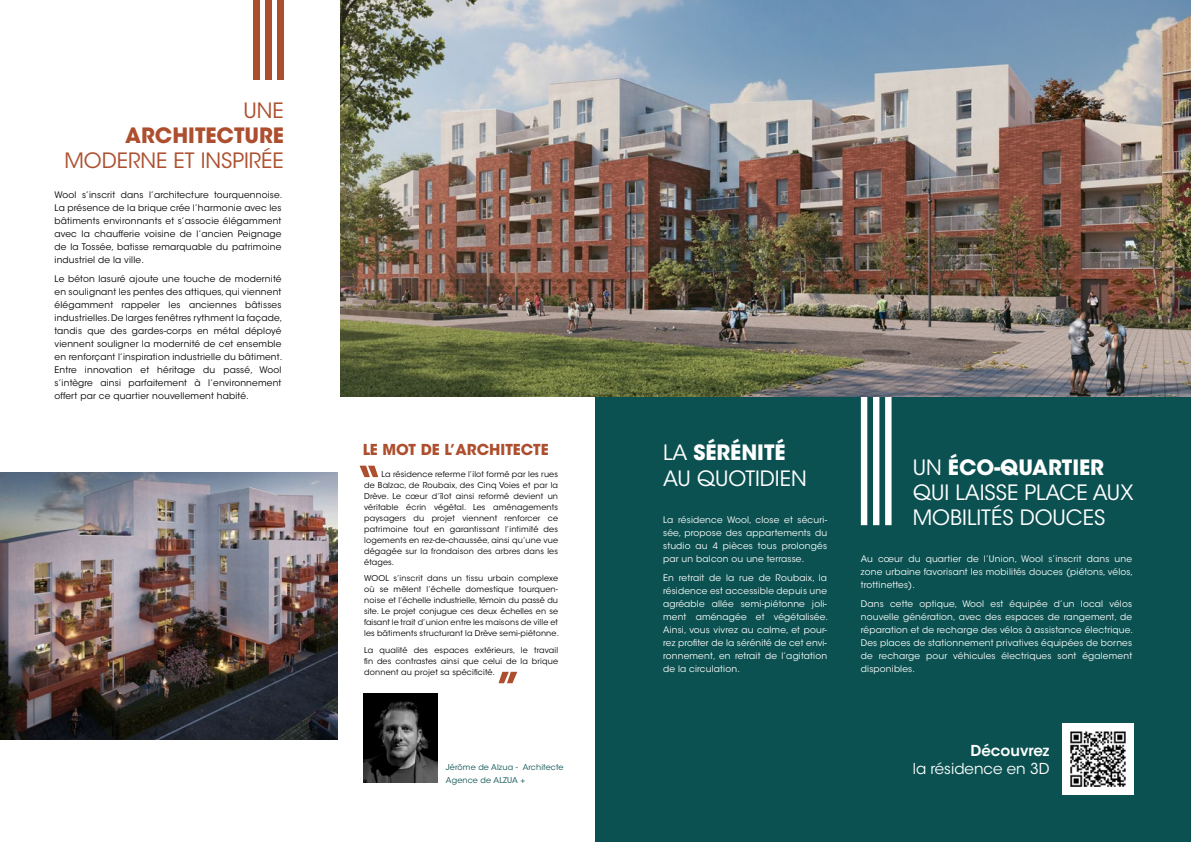
<style>
.page{position:relative;width:1191px;height:842px;background:#fff}
.page>*{position:absolute;margin:0;border:0;box-sizing:border-box;transform-origin:0 0}
.t1{font:21px/25.2px "ITC Avant Garde Std";color:#fff}
.t2{font:21px "ITC Avant Garde Std";color:#ad4f2e}
.t3{font:700 21px "ITC Avant Garde Std";color:#ad4f2e}
.t4{font:700 15px "ITC Avant Garde Std";color:#ad4f2e}
.t5{font:15px "ITC Avant Garde Std";color:#fff}
.t6{font:600 15px "ITC Avant Garde Std";color:#fff}
.t7{font:9px/13px "ITC Avant Garde Std";letter-spacing:.02em;color:#fff;text-align:justify}
.t8{font:9px/13px "ITC Avant Garde Std";letter-spacing:.02em;color:#000;text-align:justify}
.t9{font:8px/11px "ITC Avant Garde Std";letter-spacing:.02em;color:#000;text-align:justify}
.t10{font:8px/12.7px "ITC Avant Garde Std";letter-spacing:.02em;color:#0c5151}
.s1{font-weight:700}
</style>
<div class="page">
<div style="left:595px;top:0;width:596px;height:842px;background:#0c5151"></div>
<img style="left:1062px;top:724px;width:71px;height:71px">
<svg style="left:861px;top:397px;width:6px;height:128px"></svg>
<svg style="left:885px;top:397px;width:6px;height:128px"></svg>
<svg style="left:873px;top:397px;width:6px;height:128px"></svg>
<img style="left:0;top:472px;width:337px;height:268px">
<div style="left:253px;top:0;width:7px;height:79px;background:#ad4f2e"></div>
<div style="left:277px;top:0;width:7px;height:79px;background:#ad4f2e"></div>
<div style="left:265px;top:0;width:7px;height:79px;background:#ad4f2e"></div>
<svg style="left:359px;top:466px;width:19px;height:11px"></svg>
<svg style="left:498px;top:672px;width:19px;height:11px"></svg>
<img style="left:363px;top:694px;width:75px;height:89px">
<img style="left:340px;top:0;width:851px;height:397px">
<h1 class="t2" style="left:244px;top:98px;width:42px">UNE</h1>
<h1 class="t3" style="left:125px;top:122px;width:160px">ARCHITECTURE</h1>
<h1 class="t2" style="left:64px;top:148px;width:221px">MODERNE ET INSPIRÉE</h1>
<p class="t8" style="left:55px;top:188px;width:229px">Wool s’inscrit dans l’architecture tourquennoise.<br>La présence de la brique crée l’harmonie avec les bâtiments environnants et s’associe élégamment avec la chaufferie voisine de l’ancien Peignage de la Tossée, batisse remarquable du patrimoine industriel de la ville.</p>
<p class="t8" style="left:55px;top:272px;width:229px">Le béton lasuré ajoute une touche de modernité en soulignant les pentes des attiques, qui viennent élégamment rappeler les anciennes bâtisses industrielles. De larges fenêtres rythment la façade, tandis que des gardes-corps en métal déployé viennent souligner la modernité de cet ensemble en renforçant l’inspiration industrielle du bâtiment.<br>Entre innovation et héritage du passé, Wool s’intègre ainsi parfaitement à l’environnement offert par ce quartier nouvellement habité.</p>
<h2 class="t4" style="left:363px;top:439px;width:187px">LE MOT DE L’ARCHITECTE</h2>
<p class="t9" style="left:364px;top:468px;width:195px;text-indent:17px">La résidence referme l’ilot formé par les rues de Balzac, de Roubaix, des Cinq Voies et par la Drève. Le cœur d’îlot ainsi reformé devient un véritable écrin végétal. Les aménagements paysagers du projet viennent renforcer ce patrimoine tout en garantissant l’intimité des logements en rez-de-chaussée, ainsi qu’une vue dégagée sur la frondaison des arbres dans les étages.</p>
<p class="t9" style="left:364px;top:573px;width:196px;text-align:left">WOOL s’inscrit dans un tissu urbain complexe où se mêlent l’échelle domestique tourquen&shy;noise et l’échelle industrielle, témoin du passé du site. Le projet conjugue ces deux échelles en se faisant le trait d’union entre les maisons de ville et les bâtiments structurant la Drève semi-piétonne.</p>
<p class="t9" style="left:364px;top:645px;width:195px">La qualité des espaces extérieurs, le travail fin des contrastes ainsi que celui de la brique donnent au projet sa spécificité.</p>
<p class="t10" style="left:446px;top:761px;width:119px">Jérôme de Alzua - Architecte<br>Agence de ALZUA +</p>
<h1 class="t1" style="left:663px;top:440px;width:145px">LA <span class="s1">SÉRÉNITÉ<br></span>AU QUOTIDIEN</h1>
<p class="t7" style="left:663px;top:513px;width:165px">La résidence Wool, close et sécuri&shy;sée, propose des appartements du studio au 4 pièces tous prolongés par un balcon ou une terrasse.</p>
<p class="t7" style="left:663px;top:571px;width:166px">En retrait de la rue de Roubaix, la résidence est accessible depuis une agréable allée semi-piétonne joli&shy;ment aménagée et végétalisée.<br>Ainsi, vous vivrez au calme, et pour&shy;rez profiter de la sérénité de cet envi&shy;ronnement, en retrait de l’agitation de la circulation.</p>
<h1 class="t1" style="left:913px;top:455px;width:222px">UN <span class="s1">ÉCO-QUARTIER<br></span>QUI LAISSE PLACE AUX<br>MOBILITÉS DOUCES</h1>
<p class="t7" style="left:861px;top:552px;width:274px">Au cœur du quartier de l’Union, Wool s’inscrit dans une zone urbaine favorisant les mobilités douces (piétons, vélos, trottinettes).</p>
<p class="t7" style="left:861px;top:597px;width:274px">Dans cette optique, Wool est équipée d’un local vélos nouvelle génération, avec des espaces de rangement, de réparation et de recharge des vélos à assistance électrique.<br>Des places de stationnement privatives équipées de bornes de recharge pour véhicules électriques sont également disponibles.</p>
<h2 class="t6" style="left:970px;top:741px;width:81px">Découvrez</h2>
<h2 class="t5" style="left:912px;top:759px;width:138px">la résidence en 3D</h2>
</div>
